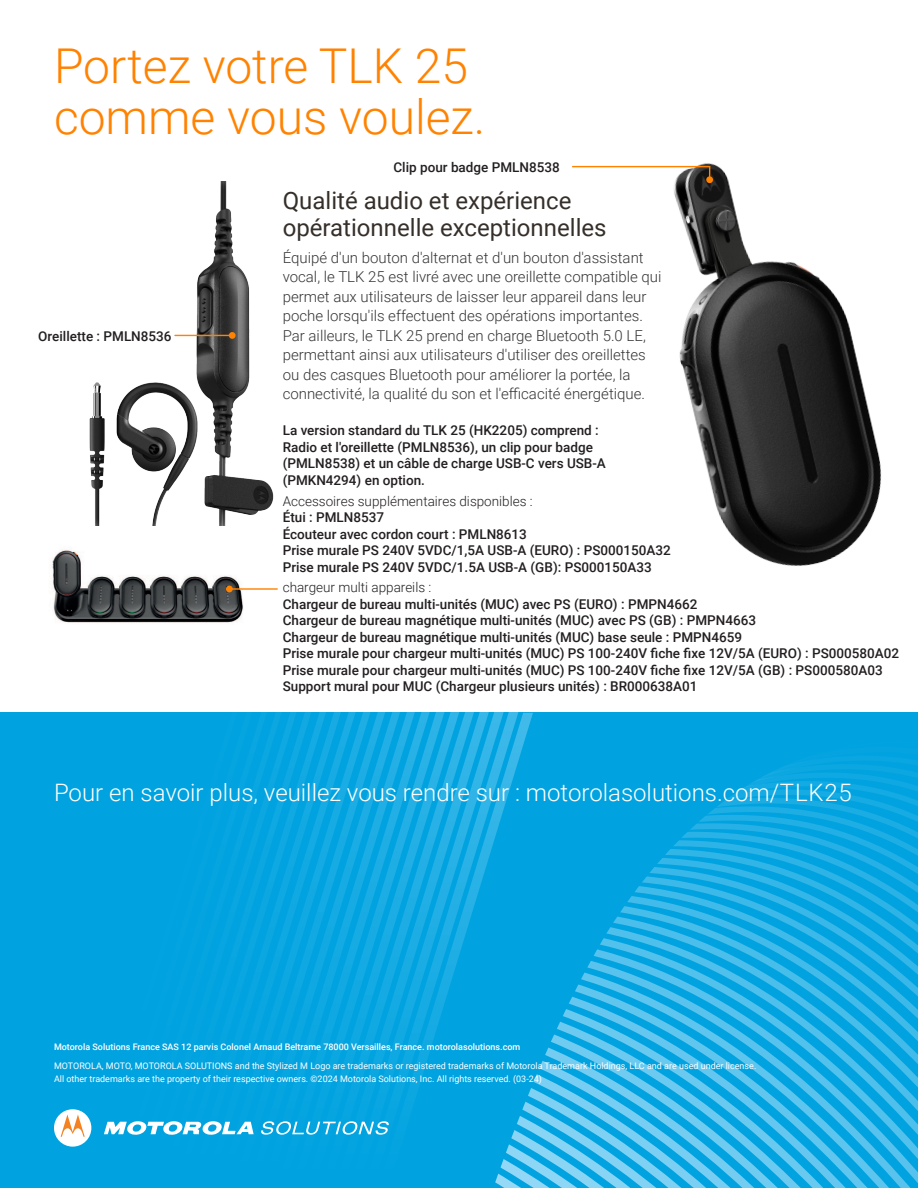
<style>
.page{position:relative;width:918px;height:1188px;background:#fff}
.page>*{position:absolute;margin:0;border:0;box-sizing:border-box;transform-origin:0 0}
.H1_-_Content_Header{font:300 48px/51px "Roboto";color:#ff8200}
.CTA_Copy{font:300 24px "Roboto";color:#fff}
.H2_-_Content_Header{font:24px/27px "Roboto";color:#352f2a}
.Body_Copy{font:300 15px/19.5px "Roboto";color:#343434}
.Captions_-_Left_Aligned{font:500 13.5px/16.5px "Roboto";color:#231f20}
.Captions_-_Left_Aligned-2{font:300 13.5px "Roboto";color:#231f20}
.Footer_White{font:9px/12.3px "Roboto";color:#fff}
.Footer_White-2{font:500 9px "Roboto";color:#fff}
</style>
<div class="page">
<div style="left:0;top:713px;width:302px;height:475px;background:#00a3e0"></div>
<svg style="left:302px;top:713px;width:616px;height:475px;background:#0aa6e1"></svg>
<div style="left:493px;top:747px;width:425px;height:9px;background:#00a3e0"></div>
<svg style="left:493px;top:764px;width:425px;height:9px;background:#04a4e0"></svg>
<svg style="left:493px;top:781px;width:425px;height:9px;background:#06a5e0"></svg>
<svg style="left:493px;top:790px;width:425px;height:8px;background:#06a5e0"></svg>
<svg style="left:493px;top:798px;width:425px;height:8px;background:#07a5e1"></svg>
<svg style="left:493px;top:806px;width:425px;height:9px;background:#08a5e1"></svg>
<svg style="left:493px;top:815px;width:425px;height:8px;background:#09a6e1"></svg>
<svg style="left:493px;top:823px;width:425px;height:9px;background:#09a6e1"></svg>
<svg style="left:493px;top:832px;width:425px;height:8px;background:#0aa6e1"></svg>
<svg style="left:493px;top:840px;width:425px;height:9px;background:#0ba6e1"></svg>
<svg style="left:493px;top:849px;width:425px;height:8px;background:#0ca7e1"></svg>
<svg style="left:493px;top:857px;width:425px;height:9px;background:#0da7e1"></svg>
<svg style="left:493px;top:866px;width:425px;height:8px;background:#0ea8e2"></svg>
<svg style="left:493px;top:874px;width:425px;height:9px;background:#0fa8e2"></svg>
<svg style="left:493px;top:883px;width:425px;height:8px;background:#10a8e2"></svg>
<svg style="left:493px;top:891px;width:425px;height:8px;background:#10a9e2"></svg>
<svg style="left:493px;top:899px;width:425px;height:9px;background:#12a9e2"></svg>
<svg style="left:493px;top:908px;width:425px;height:8px;background:#13a9e2"></svg>
<svg style="left:493px;top:916px;width:425px;height:9px;background:#14aae2"></svg>
<svg style="left:493px;top:925px;width:425px;height:8px;background:#15aae3"></svg>
<svg style="left:493px;top:933px;width:425px;height:9px;background:#16abe3"></svg>
<svg style="left:493px;top:942px;width:425px;height:8px;background:#18abe3"></svg>
<svg style="left:493px;top:950px;width:425px;height:9px;background:#18abe3"></svg>
<svg style="left:493px;top:959px;width:425px;height:8px;background:#19ace3"></svg>
<svg style="left:493px;top:967px;width:425px;height:9px;background:#1aace3"></svg>
<svg style="left:493px;top:976px;width:425px;height:8px;background:#1cade4"></svg>
<svg style="left:493px;top:984px;width:425px;height:8px;background:#1dade4"></svg>
<svg style="left:493px;top:992px;width:425px;height:9px;background:#1eade4"></svg>
<svg style="left:493px;top:1001px;width:425px;height:8px;background:#20aee4"></svg>
<svg style="left:493px;top:1009px;width:425px;height:9px;background:#21aee4"></svg>
<svg style="left:493px;top:1018px;width:425px;height:8px;background:#21afe4"></svg>
<svg style="left:493px;top:1026px;width:425px;height:9px;background:#23afe5"></svg>
<svg style="left:493px;top:1035px;width:425px;height:8px;background:#24b0e5"></svg>
<svg style="left:493px;top:1043px;width:425px;height:9px;background:#25b0e5"></svg>
<svg style="left:493px;top:1052px;width:425px;height:8px;background:#28b1e5"></svg>
<svg style="left:493px;top:1060px;width:425px;height:9px;background:#28b1e5"></svg>
<svg style="left:493px;top:1069px;width:425px;height:8px;background:#2ab2e6"></svg>
<svg style="left:493px;top:1077px;width:425px;height:8px;background:#2cb2e6"></svg>
<svg style="left:493px;top:1085px;width:425px;height:9px;background:#2cb2e6"></svg>
<svg style="left:493px;top:1094px;width:425px;height:94px;background:#36b6e7"></svg>
<img style="left:52px;top:550px;width:192px;height:73px">
<img style="left:89px;top:181px;width:185px;height:344px">
<hr style="left:175px;top:335px;width:57px;height:1px;background:#ff8200">
<div style="left:229px;top:332px;width:7px;height:7px;background:#ff8200;border-radius:50%"></div>
<img style="left:674px;top:163px;width:208px;height:403px">
<svg style="left:572px;top:165px;width:139px;height:16px"></svg>
<div style="left:706px;top:176px;width:7px;height:7px;background:#ff8200;border-radius:50%"></div>
<hr style="left:229px;top:588px;width:48px;height:2px;background:#ff8200">
<div style="left:226px;top:586px;width:7px;height:6px;background:#ff8200;border-radius:50%"></div>
<svg style="left:104px;top:1121px;width:150px;height:15px"></svg>
<svg style="left:261px;top:1121px;width:128px;height:14px"></svg>
<div style="left:54px;top:1109px;width:37px;height:38px;background:#fff;border-radius:50%"></div>
<svg style="left:61px;top:1115px;width:24px;height:22px"></svg>
<p class="H1_-_Content_Header" style="left:54px;top:38px;width:433px">Portez votre TLK 25 comme vous voulez.</p>
<p class="Captions_-_Left_Aligned" style="left:38px;top:327px;width:135px">Oreillette : PMLN8536</p>
<p class="Captions_-_Left_Aligned" style="left:393px;top:158px;width:168px">Clip pour badge PMLN8538</p>
<p class="H2_-_Content_Header" style="left:283px;top:186px;width:325px">Qualité audio et expérience opérationnelle exceptionnelles</p>
<p class="Body_Copy" style="left:283px;top:247px;width:380px">Équipé d'un bouton d'alternat et d'un bouton d'assistant vocal, le TLK 25 est livré avec une oreillette compatible qui permet aux utilisateurs de laisser leur appareil dans leur poche lorsqu'ils effectuent des opérations importantes.<br>Par ailleurs, le TLK 25 prend en charge Bluetooth 5.0 LE, permettant ainsi aux utilisateurs d'utiliser des oreillettes ou des casques Bluetooth pour améliorer la portée, la connectivité, la qualité du son et l'efficacité énergétique.</p>
<p class="Captions_-_Left_Aligned" style="left:283px;top:422px;width:325px">La version standard du TLK 25 (HK2205) comprend :<br>Radio et l'oreillette (PMLN8536), un clip pour badge (PMLN8538) et un câble de charge USB-C vers USB-A (PMKN4294) en option.</p>
<p class="Captions_-_Left_Aligned-2" style="left:283px;top:491px;width:252px">Accessoires supplémentaires disponibles :</p>
<p class="Captions_-_Left_Aligned" style="left:283px;top:509px;width:103px">Étui : PMLN8537</p>
<p class="Captions_-_Left_Aligned" style="left:283px;top:525px;width:246px">Écouteur avec cordon court : PMLN8613</p>
<p class="Captions_-_Left_Aligned" style="left:283px;top:542px;width:390px">Prise murale PS 240V 5VDC/1,5A USB-A (EURO) : PS000150A32</p>
<p class="Captions_-_Left_Aligned" style="left:283px;top:558px;width:371px">Prise murale PS 240V 5VDC/1.5A USB-A (GB): PS000150A33</p>
<p class="Captions_-_Left_Aligned-2" style="left:283px;top:578px;width:150px">chargeur multi appareils :</p>
<p class="Captions_-_Left_Aligned" style="left:283px;top:595px;width:416px">Chargeur de bureau multi-unités (MUC) avec PS (EURO) : PMPN4662</p>
<p class="Captions_-_Left_Aligned" style="left:283px;top:612px;width:475px">Chargeur de bureau magnétique multi-unités (MUC) avec PS (GB) : PMPN4663</p>
<p class="Captions_-_Left_Aligned" style="left:283px;top:628px;width:461px">Chargeur de bureau magnétique multi-unités (MUC) base seule : PMPN4659</p>
<p class="Captions_-_Left_Aligned" style="left:283px;top:645px;width:618px">Prise murale pour chargeur multi-unités (MUC) PS 100-240V fiche fixe 12V/5A (EURO) : PS000580A02</p>
<p class="Captions_-_Left_Aligned" style="left:283px;top:661px;width:602px">Prise murale pour chargeur multi-unités (MUC) PS 100-240V fiche fixe 12V/5A (GB) : PS000580A03</p>
<p class="Captions_-_Left_Aligned" style="left:283px;top:678px;width:416px">Support mural pour MUC (Chargeur plusieurs unités) : BR000638A01</p>
<p class="CTA_Copy" style="left:54px;top:776px;width:799px">Pour en savoir plus, veuillez vous rendre sur : motorolasolutions.com/TLK25</p>
<p class="Footer_White-2" style="left:54px;top:1041px;width:468px">Motorola Solutions France SAS 12 parvis Colonel Arnaud Beltrame 78000 Versailles, France. motorolasolutions.com</p>
<p class="Footer_White" style="left:54px;top:1060px;width:704px">MOTOROLA, MOTO, MOTOROLA SOLUTIONS and the Stylized M Logo are trademarks or registered trademarks of Motorola Trademark Holdings, LLC and are used under license.<br>All other trademarks are the property of their respective owners. ©2024 Motorola Solutions, Inc. All rights reserved. (03-24)</p>
</div>
